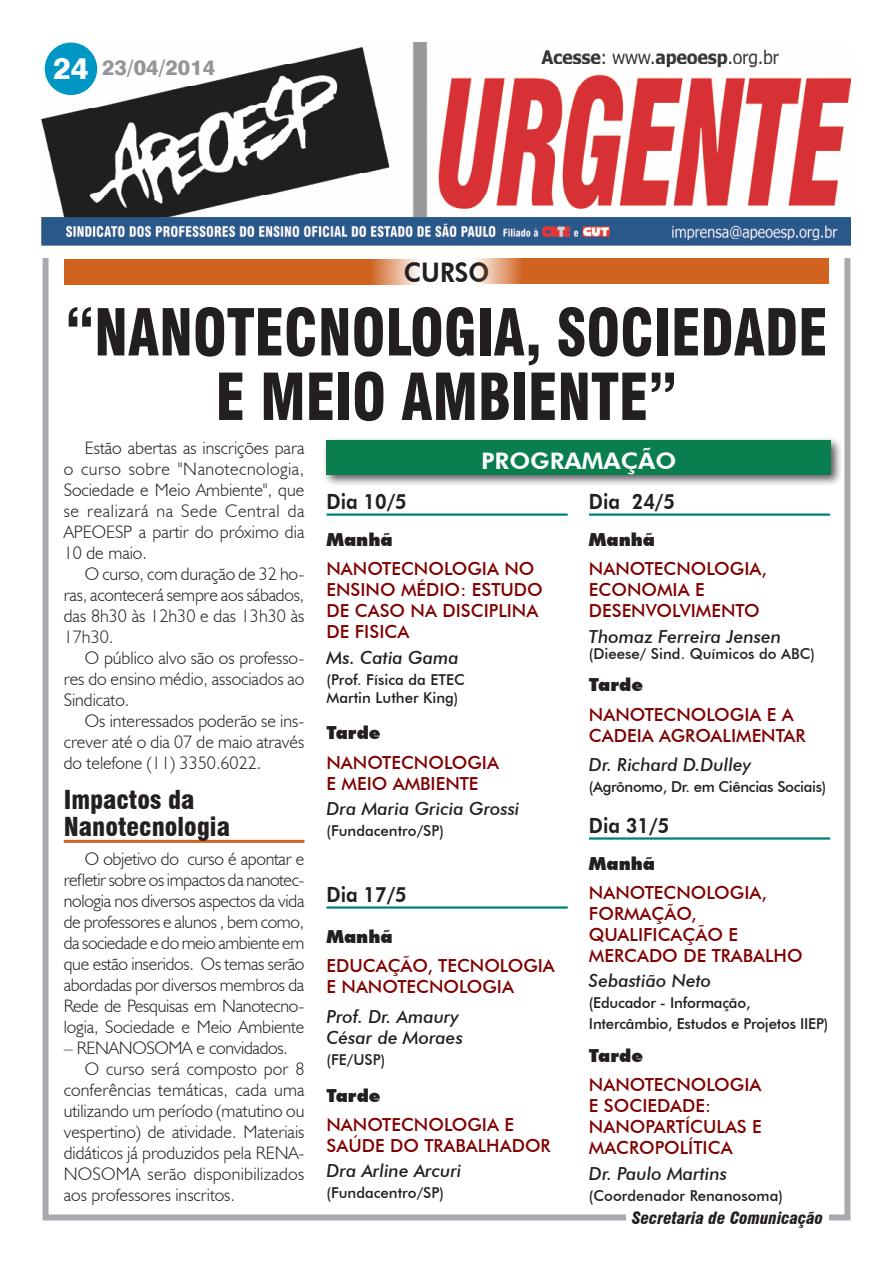
<style>
.page{position:relative;width:893px;height:1263px;background:#fff}
.page>*{position:absolute;margin:0;border:0;box-sizing:border-box;transform-origin:0 0}
.Título{font:900 condensed 63px/64.5px "Swiss 721 BT";color:#231f20;text-align:center;scale:.9 1}
.t1{font:800 30px "Swiss 721 BT";color:#fff}
.Subtítulo_2{font:800 27px "Futura BT";color:#231f20;scale:.9 1}
.Subtítulo_1{font:900 condensed 25.5px/27px "Swiss 721 BT";color:#231f20}
.Subtítulo_2-2{font:800 22.8px "Futura BT";color:#fff;scale:1.07 1}
.Subtítulo_4{font:800 21px "Futura BT";color:#231f20;scale:.9 1}
.t2{font:800 21px "Swiss 721 BT";color:#939598}
.Corpo_do_texto{font:300 18px/21px "Humanist 521 BT";color:#231f20;text-align:justify}
.Texto{font:500 18px/21px "Futura BT";color:#7f0000}
.Texto-2{font:italic 500 18px/21px "Futura BT";color:#231f20}
.Subtítulo_5{font:900 18px "Futura BT";color:#231f20}
.t3{font:italic 900 condensed 16.5px "Swiss 721 BT";color:#231f20}
.Texto-3{font:500 15px/18px "Futura BT";color:#231f20}
.Texto-4{font:500 15px "Futura BT";letter-spacing:-.025em;color:#231f20}
</style>
<div class="page">
<div style="left:43px;top:255px;width:807px;height:965px;border:6px solid #a8a9ad"></div>
<img style="left:42px;top:43px;width:808px;height:202px">
<div style="left:45px;top:43px;width:52px;height:52px;background:#0097c5;border-radius:50%"></div>
<div style="left:627px;top:1210px;width:202px;height:18px;background:#fff"></div>
<div style="left:64px;top:259px;width:356px;height:25px;background:#d06320"></div>
<div style="left:473px;top:258px;width:356px;height:26px;background:#d06320"></div>
<hr style="left:64px;top:840px;width:240px;height:3px;background:#d06320">
<hr style="left:327px;top:513px;width:241px;height:3px;background:#007f7f">
<hr style="left:327px;top:906px;width:241px;height:3px;background:#007f7f">
<hr style="left:589px;top:513px;width:241px;height:3px;background:#007f7f">
<hr style="left:589px;top:837px;width:241px;height:3px;background:#007f7f">
<div style="left:323px;top:436px;width:521px;height:51px;background:#231f20;opacity:.75"></div>
<div style="left:327px;top:440px;width:504px;height:34px;background:#0a7e4f"></div>
<p class="t1" style="left:53px;top:50px;width:37px">24</p>
<p class="t2" style="left:102px;top:55px;width:115px">23/04/2014</p>
<p class="Subtítulo_2" style="left:404px;top:256px;width:96px">CURSO</p>
<p class="Título" style="left:65px;top:300px;width:849px">“NANOTECNOLOGIA, SOCIEDADE<br>E MEIO AMBIENTE”</p>
<p class="Corpo_do_texto" style="left:64px;top:437px;width:242px;text-indent:21px">Estão abertas as inscrições para o curso sobre "Nanotecnologia, Sociedade e Meio Ambiente", que se realizará na Sede Central da APEOESP a partir do próximo dia 10 de maio.</p>
<p class="Corpo_do_texto" style="left:64px;top:563px;width:242px;text-indent:21px">O curso, com duração de 32 ho&shy;ras, acontecerá sempre aos sábados, das 8h30 às 12h30 e das 13h30 às 17h30.</p>
<p class="Corpo_do_texto" style="left:64px;top:647px;width:242px;text-indent:21px">O público alvo são os professo&shy;res do ensino médio, associados ao Sindicato.</p>
<p class="Corpo_do_texto" style="left:64px;top:710px;width:242px;text-indent:21px">Os interessados poderão se ins&shy;crever até o dia 07 de maio através do telefone (11) 3350.6022.</p>
<p class="Subtítulo_1" style="left:64px;top:786px;width:168px">Impactos da<br>Nanotecnologia</p>
<p class="Corpo_do_texto" style="left:64px;top:848px;width:242px;text-indent:21px">O objetivo do curso é apontar e refletir sobre os impactos da nanotec&shy;nologia nos diversos aspectos da vida de professores e alunos , bem como, da sociedade e do meio ambiente em que estão inseridos. Os temas serão abordadas por diversos membros da Rede de Pesquisas em Nanotecno&shy;logia, Sociedade e Meio Ambiente</p>
<p class="Corpo_do_texto" style="left:64px;top:1037px;width:226px">– RENANOSOMA e convidados.</p>
<p class="Corpo_do_texto" style="left:64px;top:1058px;width:242px;text-indent:21px">O curso será composto por 8 conferências temáticas, cada uma utilizando um período (matutino ou vespertino) de atividade. Materiais didáticos já produzidos pela RENA-NOSOMA serão disponibilizados aos professores inscritos.</p>
<p class="Subtítulo_2-2" style="left:481px;top:447px;width:184px">PROGRAMAÇÃO</p>
<p class="Subtítulo_4" style="left:327px;top:489px;width:91px">Dia 10/5</p>
<p class="Subtítulo_5" style="left:327px;top:528px;width:68px">Manhã</p>
<p class="Texto" style="left:327px;top:558px;width:218px">NANOTECNOLOGIA NO<br>ENSINO MÉDIO: ESTUDO<br>DE CASO NA DISCIPLINA<br>DE FISICA</p>
<p class="Texto-2" style="left:327px;top:646px;width:134px">Ms. Catia Gama</p>
<p class="Texto-3" style="left:327px;top:670px;width:140px">(Prof. Física da ETEC<br>Martin Luther King)</p>
<p class="Subtítulo_5" style="left:327px;top:722px;width:55px">Tarde</p>
<p class="Texto" style="left:327px;top:751px;width:174px">NANOTECNOLOGIA<br>E MEIO AMBIENTE</p>
<p class="Texto-2" style="left:327px;top:798px;width:194px">Dra Maria Gricia Grossi</p>
<p class="Texto-3" style="left:327px;top:821px;width:119px">(Fundacentro/SP)</p>
<p class="Subtítulo_4" style="left:589px;top:489px;width:97px">Dia 24/5</p>
<p class="Subtítulo_5" style="left:589px;top:528px;width:68px">Manhã</p>
<p class="Texto" style="left:589px;top:558px;width:179px">NANOTECNOLOGIA,<br>ECONOMIA E<br>DESENVOLVIMENTO</p>
<p class="Texto-2" style="left:589px;top:625px;width:194px">Thomaz Ferreira Jensen</p>
<p class="Texto-3" style="left:589px;top:645px;width:228px">(Dieese/ Sind. Químicos do ABC)</p>
<p class="Subtítulo_5" style="left:589px;top:674px;width:56px">Tarde</p>
<p class="Texto" style="left:589px;top:704px;width:218px">NANOTECNOLOGIA E A<br>CADEIA AGROALIMENTAR</p>
<p class="Texto-2" style="left:589px;top:754px;width:164px">Dr. Richard D.Dulley</p>
<p class="Texto-4" style="left:589px;top:778px;width:239px">(Agrônomo, Dr. em Ciências Sociais)</p>
<p class="Subtítulo_4" style="left:589px;top:813px;width:91px">Dia 31/5</p>
<p class="Subtítulo_5" style="left:589px;top:852px;width:68px">Manhã</p>
<p class="Texto" style="left:589px;top:882px;width:215px">NANOTECNOLOGIA,<br>FORMAÇÃO,<br>QUALIFICAÇÃO E<br>MERCADO DE TRABALHO</p>
<p class="Texto-2" style="left:589px;top:970px;width:124px">Sebastião Neto</p>
<p class="Texto-3" style="left:589px;top:992px;width:241px;line-height:21px">(Educador - Informação,<br>Intercâmbio, Estudos e Projetos IIEP)</p>
<p class="Subtítulo_5" style="left:589px;top:1044px;width:56px">Tarde</p>
<p class="Texto" style="left:589px;top:1074px;width:174px">NANOTECNOLOGIA<br>E SOCIEDADE:<br>NANOPARTÍCULAS E<br>MACROPOLÍTICA</p>
<p class="Texto-2" style="left:589px;top:1162px;width:140px">Dr. Paulo Martins</p>
<p class="Texto-3" style="left:589px;top:1186px;width:195px">(Coordenador Renanosoma)</p>
<p class="Subtítulo_4" style="left:327px;top:882px;width:91px">Dia 17/5</p>
<p class="Subtítulo_5" style="left:327px;top:925px;width:68px">Manhã</p>
<p class="Texto" style="left:327px;top:955px;width:230px">EDUCAÇÃO, TECNOLOGIA<br>E NANOTECNOLOGIA</p>
<p class="Texto-2" style="left:327px;top:1006px;width:138px">Prof. Dr. Amaury<br>César de Moraes</p>
<p class="Texto-3" style="left:327px;top:1050px;width:60px">(FE/USP)</p>
<p class="Subtítulo_5" style="left:327px;top:1084px;width:55px">Tarde</p>
<p class="Texto" style="left:327px;top:1114px;width:226px">NANOTECNOLOGIA E<br>SAÚDE DO TRABALHADOR</p>
<p class="Texto-2" style="left:327px;top:1160px;width:136px">Dra Arline Arcuri</p>
<p class="Texto-3" style="left:327px;top:1184px;width:119px">(Fundacentro/SP)</p>
<p class="t3" style="left:632px;top:1208px;width:192px">Secretaria de Comunicação</p>
</div>
